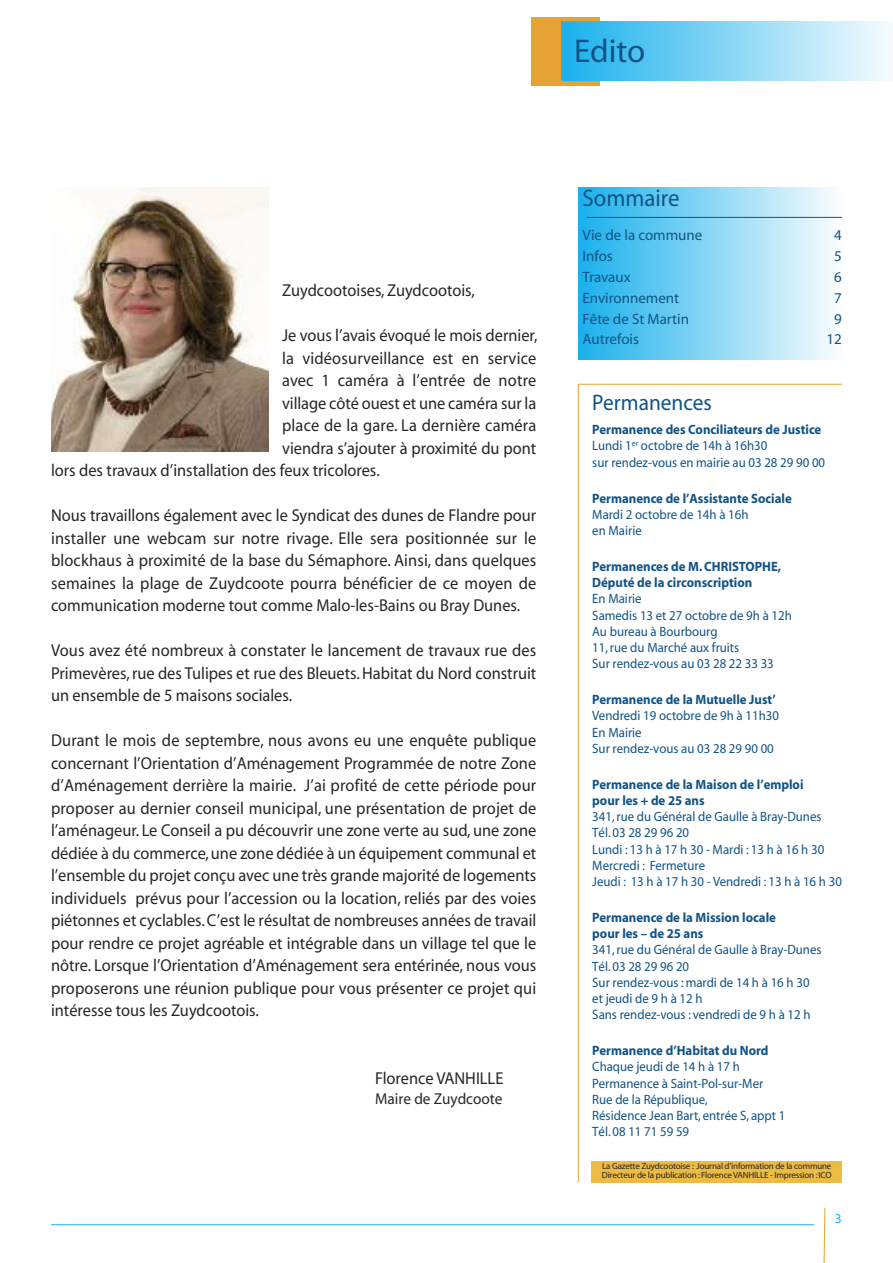
<style>
.page{position:relative;width:893px;height:1263px;background:#fff}
.page>*{position:absolute;margin:0;border:0;box-sizing:border-box;transform-origin:0 0}
.t1{font:33px "Myriad";letter-spacing:-.005em;color:#115385}
.t2{font:24px "Myriad";color:#115385;scale:.95 1}
.t3{font:22.5px "Myriad";color:#115385;scale:.95 1}
.t4{font:17.25px/22.5px "Myriad";color:#272526;text-align:justify;scale:.95 1}
.t5{font:15.75px "Myriad";color:#272526}
.t6{font:15px "Myriad";color:#115385}
.t7{font:13.5px/16.2px "Myriad";color:#115385;scale:.95 1}
.t8{font:700 13.5px/16.2px "Myriad";color:#115385;scale:.95 1}
.t9{font:13.5px "Myriad";color:#1ab1ed}
.t10{font:9px/9px "Myriad";letter-spacing:-.02em;color:#272526}
.s1{font-weight:700}
</style>
<div class="page">
<div style="left:531px;top:17px;width:69px;height:68px;background:#e4a334"></div>
<div style="left:561px;top:21px;width:332px;height:60px;background:linear-gradient(to right,#19b1ed,#f6fbfd)"></div>
<hr style="left:51px;top:1224px;width:763px;height:1px;background:#1ab1ed">
<svg style="left:823px;top:1207px;width:3px;height:56px"></svg>
<div style="left:592px;top:1161px;width:250px;height:21px;background:#ecbb44"></div>
<div style="left:578px;top:187px;width:264px;height:172px;background:linear-gradient(to right,#19b1ed,#fbfdfe)"></div>
<hr style="left:578px;top:384px;width:264px;height:1px;background:#e4a334">
<hr style="left:587px;top:217px;width:255px;height:1px;background:#115385">
<hr style="left:578px;top:384px;width:1px;height:798px;background:#e4a334">
<img style="left:51px;top:187px;width:218px;height:265px">
<h1 class="t1" style="left:574px;top:38px;width:73px">Edito</h1>
<p class="t4" style="left:282px;top:281px;width:204px">Zuydcootoises, Zuydcootois,</p>
<p class="t4" style="left:282px;top:326px;width:270px">Je vous l’avais évoqué le mois dernier,</p>
<p class="t4" style="left:282px;top:348px;width:269px">la vidéosurveillance est en service</p>
<p class="t4" style="left:282px;top:371px;width:269px">avec 1 caméra à l’entrée de notre</p>
<p class="t4" style="left:282px;top:393px;width:269px">village côté ouest et une caméra sur la</p>
<p class="t4" style="left:282px;top:416px;width:269px">place de la gare. La dernière caméra</p>
<p class="t4" style="left:282px;top:438px;width:269px">viendra s’ajouter à proximité du pont</p>
<p class="t4" style="left:51px;top:461px;width:347px">lors des travaux d’installation des feux tricolores.</p>
<p class="t4" style="left:51px;top:506px;width:512px">Nous travaillons également avec le Syndicat des dunes de Flandre pour installer une webcam sur notre rivage. Elle sera positionnée sur le blockhaus à proximité de la base du Sémaphore. Ainsi, dans quelques semaines la plage de Zuydcoote pourra bénéficier de ce moyen de communication moderne tout comme Malo-les-Bains ou Bray Dunes.</p>
<p class="t4" style="left:51px;top:641px;width:512px">Vous avez été nombreux à constater le lancement de travaux rue des Primevères,rue des Tulipes et rue des Bleuets.Habitat du Nord construit un ensemble de 5 maisons sociales.</p>
<p class="t4" style="left:51px;top:731px;width:512px">Durant le mois de septembre, nous avons eu une enquête publique concernant l’Orientation d’Aménagement Programmée de notre Zone d’Aménagement derrière la mairie. J’ai profité de cette période pour proposer au dernier conseil municipal, une présentation de projet de l’aménageur. Le Conseil a pu découvrir une zone verte au sud, une zone dédiée à du commerce,une zone dédiée à un équipement communal et l’ensemble du projet conçu avec une très grande majorité de logements individuels prévus pour l’accession ou la location, reliés par des voies piétonnes et cyclables.C’est le résultat de nombreuses années de travail pour rendre ce projet agréable et intégrable dans un village tel que le nôtre. Lorsque l’Orientation d’Aménagement sera entérinée, nous vous proposerons une réunion publique pour vous présenter ce projet qui intéresse tous les Zuydcootois.</p>
<p class="t4" style="left:375px;top:1068px;width:137px">Florence VANHILLE</p>
<p class="t5" style="left:375px;top:1093px;width:129px">Maire de Zuydcoote</p>
<h2 class="t2" style="left:583px;top:189px;width:104px">Sommaire</h2>
<p class="t6" style="left:583px;top:230px;width:121px">Vie de la commune</p>
<p class="t6" style="left:834px;top:230px;width:9px">4</p>
<p class="t6" style="left:583px;top:251px;width:32px">Infos</p>
<p class="t6" style="left:834px;top:251px;width:9px">5</p>
<p class="t6" style="left:583px;top:272px;width:50px">Travaux</p>
<p class="t6" style="left:834px;top:272px;width:9px">6</p>
<p class="t6" style="left:583px;top:293px;width:98px">Environnement</p>
<p class="t6" style="left:834px;top:293px;width:9px">7</p>
<p class="t6" style="left:583px;top:314px;width:108px">Fête de St Martin</p>
<p class="t6" style="left:834px;top:314px;width:9px">9</p>
<p class="t6" style="left:583px;top:333px;width:58px">Autrefois</p>
<p class="t6" style="left:826px;top:333px;width:17px">12</p>
<h3 class="t3" style="left:592px;top:394px;width:128px">Permanences</h3>
<p class="t7" style="left:592px;top:423px;width:247px"><span class="s1">Permanence des Conciliateurs de Justice<br></span>Lundi 1<sup>er</sup> octobre de 14h à 16h30<br>sur rendez-vous en mairie au 03 28 29 90 00</p>
<p class="t8" style="left:592px;top:491px;width:212px">Permanence de l’Assistante Sociale</p>
<p class="t7" style="left:592px;top:507px;width:166px">Mardi 2 octobre de 14h à 16h en Mairie</p>
<p class="t8" style="left:592px;top:559px;width:200px">Permanences de M.CHRISTOPHE,<br>Député de la circonscription</p>
<p class="t7" style="left:592px;top:592px;width:212px">En Mairie<br>Samedis 13 et 27 octobre de 9h à 12h<br>Au bureau à Bourbourg<br>11,rue du Marché aux fruits<br>Sur rendez-vous au 03 28 22 33 33</p>
<p class="t8" style="left:592px;top:693px;width:195px">Permanence de la Mutuelle Just’</p>
<p class="t7" style="left:592px;top:709px;width:198px">Vendredi 19 octobre de 9h à 11h30<br>En Mairie<br>Sur rendez-vous au 03 28 29 90 00</p>
<p class="t8" style="left:592px;top:777px;width:224px">Permanence de la Maison de l’emploi pour les + de 25 ans</p>
<p class="t7" style="left:592px;top:810px;width:264px">341,rue du Général de Gaulle à Bray-Dunes<br>Tél. 03 28 29 96 20<br>Lundi:13hà17h30-Mardi:13hà16h30<br>Mercredi : Fermeture<br>Jeudi : 13 h à 17 h 30 - Vendredi : 13 h à 16 h 30</p>
<p class="t8" style="left:592px;top:910px;width:195px">Permanence de la Mission locale pour les – de 25 ans</p>
<p class="t7" style="left:592px;top:943px;width:243px">341,rue du Général de Gaulle à Bray-Dunes<br>Tél. 03 28 29 96 20<br>Sur rendez-vous : mardi de 14 h à 16 h 30 etjeudide9hà12h<br>Sans rendez-vous : vendredi de 9 h à 12 h</p>
<p class="t8" style="left:592px;top:1044px;width:187px">Permanence d’Habitat du Nord</p>
<p class="t7" style="left:592px;top:1060px;width:205px">Chaque jeudi de 14 h à 17 h<br>Permanence à Saint-Pol-sur-Mer<br>Rue de la République,<br>Résidence Jean Bart, entrée S, appt 1<br>Tél. 08 11 71 59 59</p>
<p class="t10" style="left:602px;top:1162px;width:231px">La Gazette Zuydcootoise : Journal d’information de la commune<br>Directeur de la publication :Florence VANHILLE - Impression :ICO</p>
<p class="t9" style="left:835px;top:1214px;width:8px">3</p>
</div>
